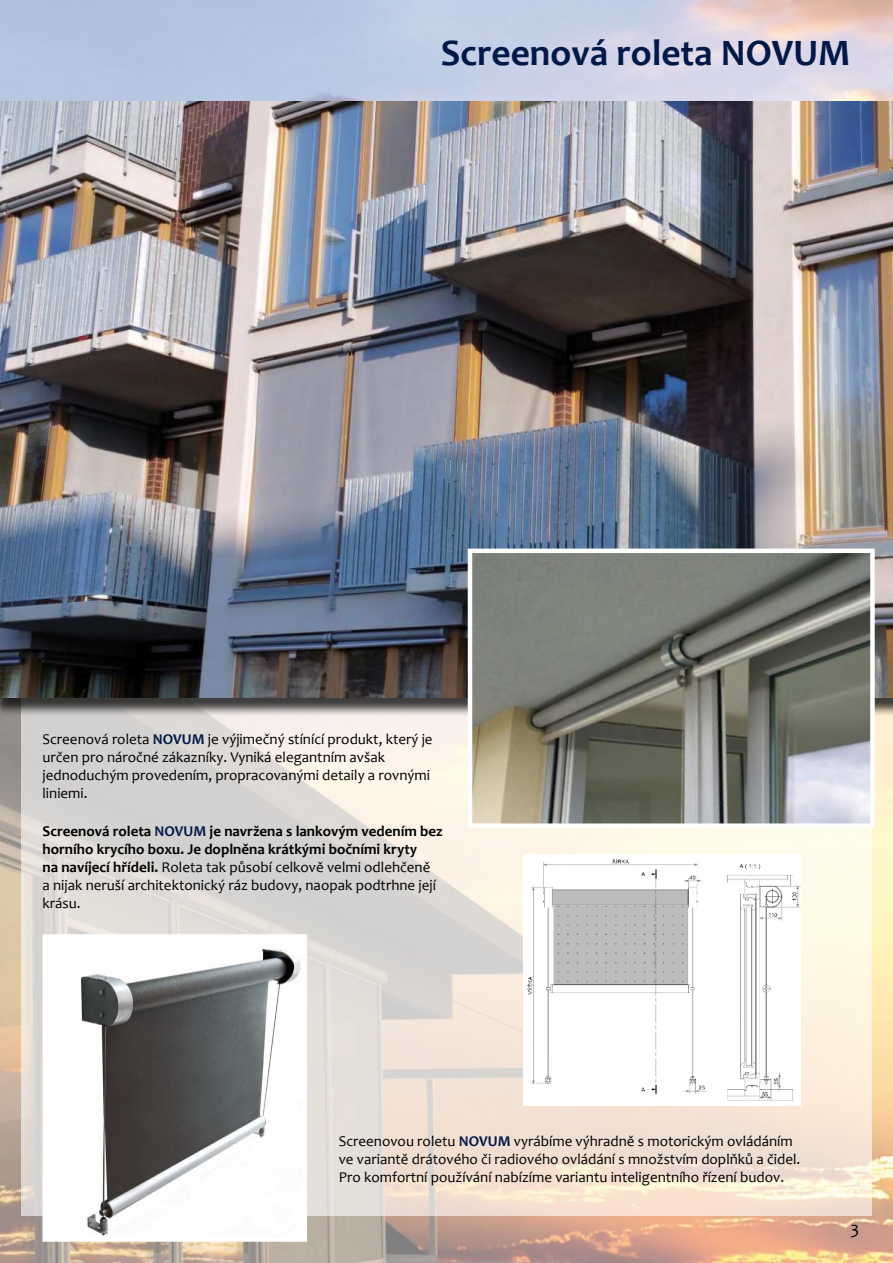
<style>
.page{position:relative;width:893px;height:1263px;background:#fff}
.page>*{position:absolute;margin:0;border:0;box-sizing:border-box;transform-origin:0 0}
.t1{font:700 37.5px "Candara";color:#011948}
.t2{font:18px "Candara";color:#000}
.t3{font:15px/18px "Candara";color:#000}
.t4{font:700 15px/18px "Candara";color:#000}
.s1{font-weight:700;color:#011948}
.s2{color:#011948}
.s3{font-weight:400}
</style>
<div class="page">
<img style="left:0;top:0;width:893px;height:1263px">
<svg style="left:21px;top:717px;width:851px;height:499px;background:#eae2d9"></svg>
<img style="left:0;top:102px;width:893px;height:595px">
<img style="left:473px;top:554px;width:397px;height:269px">
<div style="left:468px;top:549px;width:407px;height:279px;border:4px solid #fff"></div>
<img style="left:48px;top:939px;width:254px;height:298px">
<img style="left:523px;top:855px;width:277px;height:251px">
<h1 class="t1" style="left:441px;top:31px;width:411px">Screenová roleta NOVUM</h1>
<p class="t3" style="left:43px;top:732px;width:392px">Screenová roleta <span class="s1">NOVUM</span> je výjimečný stínící produkt, který je určen pro náročné zákazníky. Vyniká elegantním avšak jednoduchým provedením, propracovanými detaily a rovnými liniemi.</p>
<p class="t4" style="left:43px;top:822px;width:402px">Screenová roleta <span class="s2">NOVUM</span> je navržena s lankovým vedením bez horního krycího boxu. Je doplněna krátkými bočními kryty<br>na navíjecí hřídeli. <span class="s3">Roleta tak působí celkově velmi odlehčeně<br>a nijak neruší architektonický ráz budovy, naopak podtrhne její krásu.</span></p>
<p class="t3" style="left:339px;top:1134px;width:463px">Screenovou roletu <span class="s1">NOVUM</span> vyrábíme výhradně s motorickým ovládáním ve variantě drátového či radiového ovládání s množstvím doplňků a čidel.<br>Pro komfortní používání nabízíme variantu inteligentního řízení budov.</p>
<p class="t2" style="left:850px;top:1221px;width:10px">3</p>
</div>
